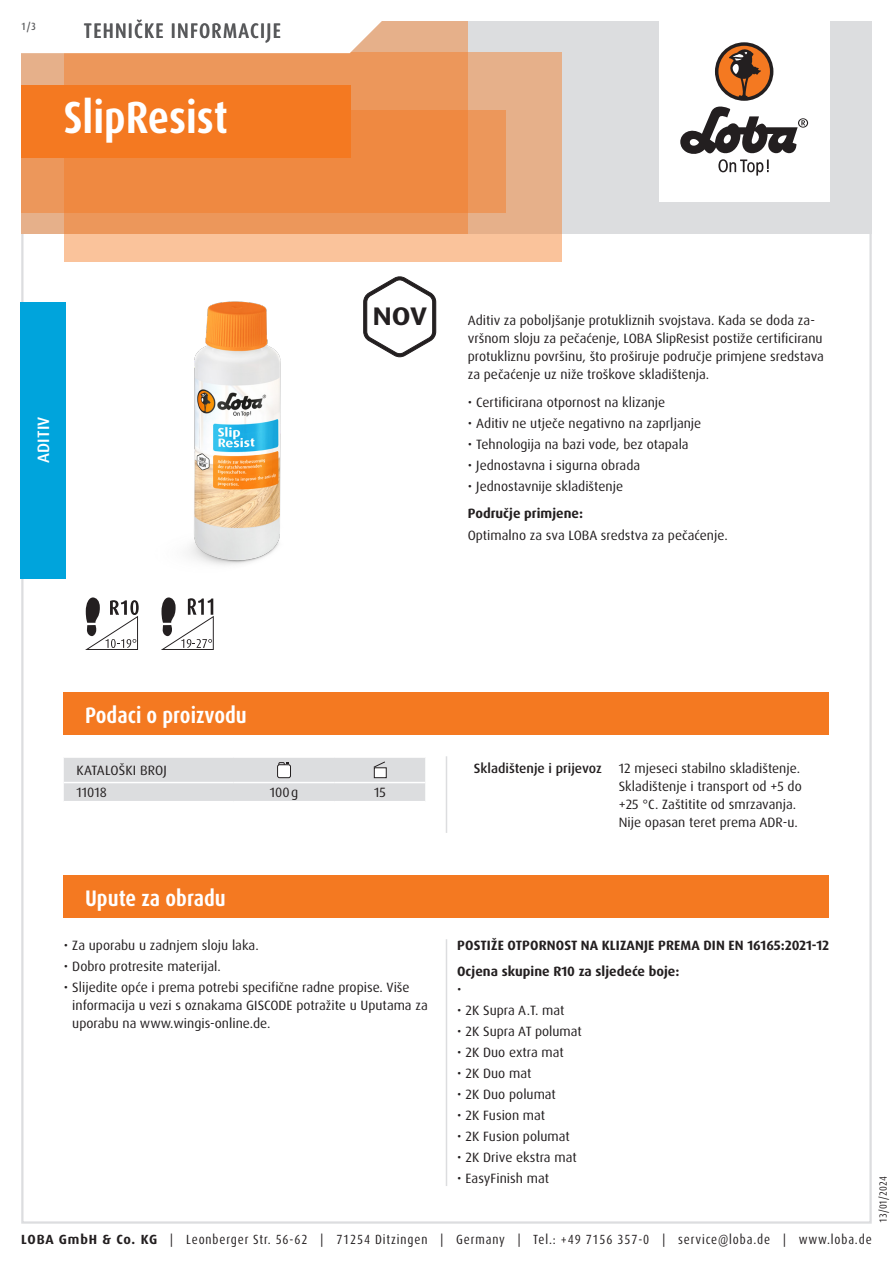
<style>
.page{position:relative;width:893px;height:1263px;background:#fff}
.page>*{position:absolute;margin:0;border:0;box-sizing:border-box;transform-origin:0 0}
.Produktname_weiss{font:700 condensed 45px "Dax Pro";color:#fff}
.Logos_Hinweis_Neuheit{font:700 expanded 25.5px "Dax Pro";color:#231f20}
.Abschnitt{font:700 condensed 22.5px "Dax Pro";color:#fff}
.TI{font:500 condensed 21px "Dax Pro";letter-spacing:.06em;color:#57585a}
.Produktart_Versiegelung{font:500 16.5px "Dax Pro";letter-spacing:.01em;color:#fff}
.Text{font:13.5px/18px "Dax Pro";color:#231f20}
.Text_ohne_Silbentrennung{font:13.5px/18px "Dax Pro";color:#231f20}
.Text-2{font:700 13.5px "Dax Pro";color:#231f20}
.Text_Medium{font:500 13.5px "Dax Pro";color:#231f20}
.Text_Bold{font:700 13.5px "Dax Pro";color:#231f20}
.Text_Großbuchstaben{font:13.5px "Dax Pro";letter-spacing:.01em;color:#231f20}
.Text_zentriert{font:13.5px "Dax Pro";letter-spacing:.005em;color:#231f20}
.t1{font:condensed 13.35px "Dax Pro";letter-spacing:.065em;color:#231f20}
.t2{font:condensed 10.5px "Dax Pro";color:#231f20}
.t3{font:500 condensed 10.5px "Dax Pro";color:#57585a}
.s1{font-weight:700;font-stretch:normal}
</style>
<div class="page">
<hr style="left:446px;top:939px;width:1px;height:247px;background:#dcdddf">
<div style="left:64px;top:875px;width:765px;height:43px;background:#f47921"></div>
<hr style="left:446px;top:756px;width:1px;height:77px;background:#dcdddf">
<svg style="left:64px;top:757px;width:361px;height:44px"></svg>
<div style="left:64px;top:692px;width:765px;height:43px;background:#f47921"></div>
<svg style="left:85px;top:597px;width:54px;height:53px"></svg>
<svg style="left:161px;top:597px;width:53px;height:53px"></svg>
<img style="left:188px;top:301px;width:214px;height:264px">
<div style="left:20px;top:302px;width:46px;height:276px;background:#00a4dc"></div>
<div style="left:21px;top:21px;width:851px;height:213px;background:#dcdddf"></div>
<div style="left:659px;top:0;width:170px;height:202px;background:#fff"></div>
<svg style="left:680px;top:106px;width:128px;height:70px"></svg>
<div style="left:715px;top:42px;width:58px;height:59px;background:#231f20;border-radius:50%"></div>
<svg style="left:718px;top:45px;width:52px;height:52px"></svg>
<div style="left:64px;top:52px;width:497px;height:209px;background:linear-gradient(to right,#fec79f,#efb992)"></div>
<div style="left:21px;top:111px;width:485px;height:102px;background:#ec975b"></div>
<svg style="left:21px;top:21px;width:447px;height:213px"></svg>
<svg style="left:21px;top:21px;width:411px;height:34px"></svg>
<div style="left:21px;top:85px;width:330px;height:72px;background:#f47921"></div>
<svg style="left:363px;top:276px;width:73px;height:81px"></svg>
<p class="t3" style="left:21px;top:19px;width:16px">1/3</p>
<p class="TI" style="left:84px;top:17px;width:198px">TEHNIČKE INFORMACIJE</p>
<p class="Produktname_weiss" style="left:64px;top:89px;width:166px">SlipResist</p>
<p class="Produktart_Versiegelung" style="left:33px;top:463px;width:48px;rotate:-90deg">ADITIV</p>
<p class="Logos_Hinweis_Neuheit" style="left:373px;top:300px;width:56px">NOV</p>
<p class="Text" style="left:468px;top:312px;width:358px">Aditiv za poboljšanje protukliznih svojstava. Kada se doda za&shy;vršnom sloju za pečaćenje, LOBA SlipResist postiže certificiranu protukliznu površinu, što proširuje područje primjene sredstava za pečaćenje uz niže troškove skladištenja.</p>
<p class="Text" style="left:468px;top:393px;width:199px">• Certificirana otpornost na klizanje</p>
<p class="Text" style="left:468px;top:414px;width:235px">• Aditiv ne utječe negativno na zaprljanje</p>
<p class="Text" style="left:468px;top:435px;width:222px">• Tehnologija na bazi vode, bez otapala</p>
<p class="Text" style="left:468px;top:456px;width:174px">• Jednostavna i sigurna obrada</p>
<p class="Text" style="left:468px;top:477px;width:157px">• Jednostavnije skladištenje</p>
<p class="Text_Bold" style="left:468px;top:505px;width:117px">Područje primjene:</p>
<p class="Text" style="left:468px;top:526px;width:261px">Optimalno za sva LOBA sredstva za pečaćenje.</p>
<p class="Abschnitt" style="left:85px;top:700px;width:163px">Podaci o proizvodu</p>
<p class="Text_Großbuchstaben" style="left:77px;top:762px;width:92px">KATALOŠKI BROJ</p>
<p class="Text" style="left:77px;top:784px;width:32px">11018</p>
<p class="Text_zentriert" style="left:270px;top:784px;width:30px">100g</p>
<p class="Text_zentriert" style="left:374px;top:784px;width:13px">15</p>
<p class="Abschnitt" style="left:85px;top:883px;width:142px">Upute za obradu</p>
<p class="Text" style="left:64px;top:936px;width:196px">• Za uporabu u zadnjem sloju laka.</p>
<p class="Text" style="left:64px;top:957px;width:159px">• Dobro protresite materijal.</p>
<p class="Text" style="left:72px;top:978px;width:357px;text-indent:-9px">• Slijedite opće i prema potrebi specifične radne propise. Više informacija u vezi s oznakama GISCODE potražite u Uputama za uporabu na www.wingis-online.de.</p>
<p class="Text_Medium" style="left:474px;top:759px;width:130px">Skladištenje i prijevoz</p>
<p class="Text_ohne_Silbentrennung" style="left:619px;top:759px;width:183px">12 mjeseci stabilno skladištenje.</p>
<p class="Text_ohne_Silbentrennung" style="left:619px;top:777px;width:184px">Skladištenje i transport od +5 do +25 °C. Zaštitite od smrzavanja.</p>
<p class="Text_ohne_Silbentrennung" style="left:619px;top:813px;width:181px">Nije opasan teret prema ADR-u.</p>
<p class="Text-2" style="left:457px;top:936px;width:373px">POSTIŽE OTPORNOST NA KLIZANJE PREMA DIN EN 16165:2021-12</p>
<p class="Text-2" style="left:457px;top:963px;width:224px">Ocjena skupine R10 za sljedeće boje:</p>
<p class="Text" style="left:457px;top:981px;width:6px">•</p>
<p class="Text" style="left:457px;top:1002px;width:109px">• 2K Supra A.T. mat</p>
<p class="Text" style="left:457px;top:1023px;width:126px">• 2K Supra AT polumat</p>
<p class="Text" style="left:457px;top:1044px;width:108px">• 2K Duo extra mat</p>
<p class="Text" style="left:457px;top:1064px;width:76px">• 2K Duo mat</p>
<p class="Text" style="left:457px;top:1085px;width:100px">• 2K Duo polumat</p>
<p class="Text" style="left:457px;top:1106px;width:90px">• 2K Fusion mat</p>
<p class="Text" style="left:457px;top:1127px;width:114px">• 2K Fusion polumat</p>
<p class="Text" style="left:457px;top:1148px;width:121px">• 2K Drive ekstra mat</p>
<p class="Text" style="left:457px;top:1169px;width:93px">• EasyFinish mat</p>
<p class="t2" style="left:876px;top:1222px;width:48px;rotate:-90deg">13/01/2024</p>
<p class="t1" style="left:21px;top:1230px;width:852px"><span class="s1">LOBA GmbH &amp; Co. KG</span> | Leonberger Str. 56-62 | 71254 Ditzingen | Germany | Tel.: +49 7156 357-0 | service@loba.de | www.loba.de</p>
</div>
